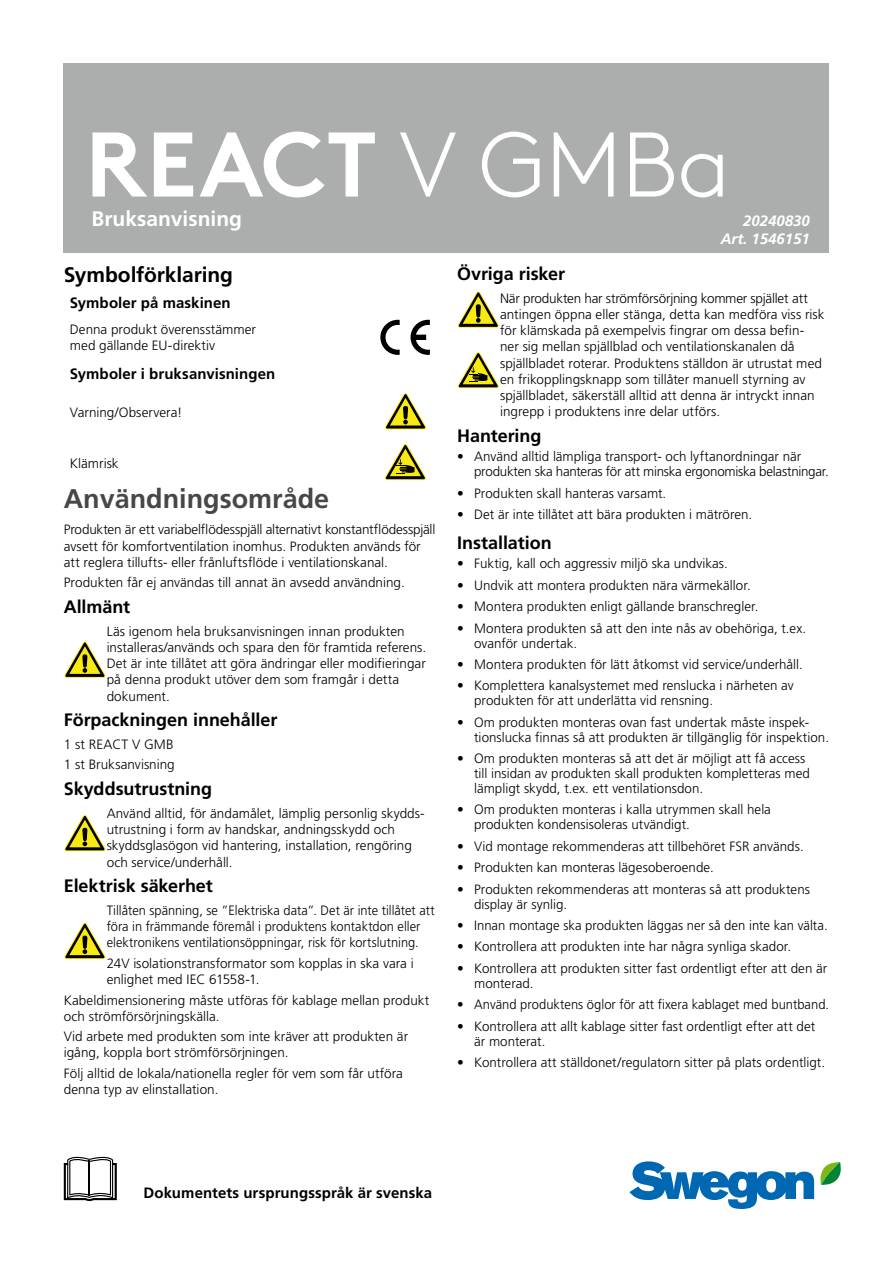
<style>
.page{position:relative;width:893px;height:1263px;background:#fff}
.page>*{position:absolute;margin:0;border:0;box-sizing:border-box;transform-origin:0 0}
.t1{font:700 91.5px "Swegon Brown";color:#fff}
.t2{font:700 27px "Frutiger LT Pro";color:#464846}
.t3{font:700 21px "Frutiger LT Pro";letter-spacing:-.005em;color:#000}
.t4{font:700 21px "Frutiger LT Pro";color:#fff}
.t5{font:700 18px "Frutiger LT Pro";letter-spacing:-.005em;color:#000}
.t6{font:700 15px "Frutiger LT Pro";letter-spacing:.005em;color:#000}
.t7{font:italic 700 15px/18px "Frutiger LT Pro";color:#fff;text-align:right}
.t8{font:300 13.5px/16.2px "Frutiger LT Pro";color:#000}
.t9{font:300 13.5px/16.2px "Frutiger LT Pro";color:#000;scale:.95 1}
.t10{font:300 13.5px "Frutiger LT Pro";color:#000;scale:.96 1}
.s1{font-weight:300}
</style>
<div class="page">
<div style="left:64px;top:64px;width:765px;height:189px;background:#acaeae"></div>
<svg style="left:629px;top:1161px;width:212px;height:48px"></svg>
<svg style="left:64px;top:1156px;width:53px;height:45px"></svg>
<svg style="left:380px;top:320px;width:20px;height:35px"></svg>
<svg style="left:411px;top:320px;width:19px;height:35px"></svg>
<svg style="left:385px;top:393px;width:41px;height:36px"></svg>
<svg style="left:385px;top:444px;width:41px;height:36px"></svg>
<svg style="left:64px;top:641px;width:41px;height:37px"></svg>
<svg style="left:64px;top:815px;width:41px;height:36px"></svg>
<svg style="left:64px;top:923px;width:41px;height:36px"></svg>
<svg style="left:458px;top:291px;width:41px;height:37px"></svg>
<svg style="left:458px;top:352px;width:41px;height:36px"></svg>
<h1 class="t1" style="left:85px;top:90px;width:647px">REACT <span class="s1">V GMBa</span></h1>
<h3 class="t4" style="left:92px;top:206px;width:152px">Bruksanvisning</h3>
<p class="t7" style="left:721px;top:212px;width:91px">20240830<br>Art. 1546151</p>
<h3 class="t3" style="left:64px;top:263px;width:171px">Symbolförklaring</h3>
<p class="t6" style="left:70px;top:294px;width:162px">Symboler på maskinen</p>
<p class="t8" style="left:70px;top:322px;width:188px">Denna produkt överensstämmer med gällande EU-direktiv</p>
<p class="t6" style="left:70px;top:365px;width:207px">Symboler i bruksanvisningen</p>
<p class="t8" style="left:70px;top:404px;width:114px">Varning/Observera!</p>
<p class="t8" style="left:70px;top:455px;width:50px">Klämrisk</p>
<h2 class="t2" style="left:64px;top:482px;width:267px">Användningsområde</h2>
<p class="t8" style="left:64px;top:522px;width:373px">Produkten är ett variabelflödesspjäll alternativt konstantflödesspjäll avsett för komfortventilation inomhus. Produkten används för att reglera tillufts- eller frånluftsflöde i ventilationskanal.</p>
<p class="t8" style="left:64px;top:575px;width:342px">Produkten får ej användas till annat än avsedd användning.</p>
<h3 class="t5" style="left:64px;top:596px;width:68px">Allmänt</h3>
<p class="t8" style="left:107px;top:623px;width:321px">Läs igenom hela bruksanvisningen innan produkten installeras/används och spara den för framtida referens.<br>Det är inte tillåtet att göra ändringar eller modifieringar på denna produkt utöver dem som framgår i detta dokument.</p>
<h3 class="t5" style="left:64px;top:709px;width:215px">Förpackningen innehåller</h3>
<p class="t8" style="left:64px;top:734px;width:112px;line-height:20.4px">1 st REACT V GMB<br>1 st Bruksanvisning</p>
<h3 class="t5" style="left:64px;top:778px;width:150px">Skyddsutrustning</h3>
<p class="t8" style="left:107px;top:805px;width:319px">Använd alltid, för ändamålet, lämplig personlig skydds&shy;utrustning i form av handskar, andningsskydd och skyddsglasögon vid hantering, installation, rengöring och service/underhåll.</p>
<h3 class="t5" style="left:64px;top:875px;width:151px">Elektrisk säkerhet</h3>
<p class="t9" style="left:107px;top:902px;width:347px">Tillåten spänning, se ”Elektriska data”. Det är inte tillåtet att föra in främmande föremål i produktens kontaktdon eller elektronikens ventilationsöppningar, risk för kortslutning.</p>
<p class="t8" style="left:107px;top:955px;width:308px">24V isolationstransformator som kopplas in ska vara i enlighet med IEC 61558-1.</p>
<p class="t8" style="left:64px;top:992px;width:367px">Kabeldimensionering måste utföras för kablage mellan produkt och strömförsörjningskälla.</p>
<p class="t8" style="left:64px;top:1028px;width:346px">Vid arbete med produkten som inte kräver att produkten är igång, koppla bort strömförsörjningen.</p>
<p class="t8" style="left:64px;top:1065px;width:341px">Följ alltid de lokala/nationella regler för vem som får utföra denna typ av elinstallation.</p>
<h3 class="t5" style="left:457px;top:263px;width:110px">Övriga risker</h3>
<p class="t8" style="left:500px;top:290px;width:326px">När produkten har strömförsörjning kommer spjället att antingen öppna eller stänga, detta kan medföra viss risk för klämskada på exempelvis fingrar om dessa befin&shy;ner sig mellan spjällblad och ventilationskanalen då spjällbladet roterar. Produktens ställdon är utrustat med en frikopplingsknapp som tillåter manuell styrning av spjällbladet, säkerställ alltid att denna är intryckt innan ingrepp i produktens inre delar utförs.</p>
<h3 class="t5" style="left:457px;top:425px;width:86px">Hantering</h3>
<p class="t8" style="left:474px;top:449px;width:356px;line-height:15px;text-indent:-17px">• Använd alltid lämpliga transport- och lyftanordningar när produkten ska hanteras för att minska ergonomiska belastningar.</p>
<p class="t8" style="left:457px;top:485px;width:211px">• Produkten skall hanteras varsamt.</p>
<p class="t8" style="left:457px;top:506px;width:297px">• Det är inte tillåtet att bära produkten i mätrören.</p>
<h3 class="t5" style="left:457px;top:532px;width:96px">Installation</h3>
<p class="t8" style="left:457px;top:556px;width:272px">• Fuktig, kall och aggressiv miljö ska undvikas.</p>
<p class="t8" style="left:457px;top:577px;width:295px">• Undvik att montera produkten nära värmekällor.</p>
<p class="t8" style="left:457px;top:598px;width:303px">• Montera produkten enligt gällande branschregler.</p>
<p class="t8" style="left:474px;top:620px;width:333px;line-height:15px;text-indent:-17px">• Montera produkten så att den inte nås av obehöriga, t.ex. ovanför undertak.</p>
<p class="t8" style="left:457px;top:656px;width:347px">• Montera produkten för lätt åtkomst vid service/underhåll.</p>
<p class="t8" style="left:474px;top:678px;width:321px;line-height:15px;text-indent:-17px">• Komplettera kanalsystemet med renslucka i närheten av produkten för att underlätta vid rensning.</p>
<p class="t8" style="left:474px;top:715px;width:356px;line-height:15px;text-indent:-17px">• Om produkten monteras ovan fast undertak måste inspek&shy;tionslucka finnas så att produkten är tillgänglig för inspektion.</p>
<p class="t8" style="left:474px;top:751px;width:337px;line-height:15px;text-indent:-17px">• Om produkten monteras så att det är möjligt att få access till insidan av produkten skall produkten kompletteras med lämpligt skydd, t.ex. ett ventilationsdon.</p>
<p class="t8" style="left:474px;top:802px;width:298px;line-height:15px;text-indent:-17px">• Om produkten monteras i kalla utrymmen skall hela produkten kondensisoleras utvändigt.</p>
<p class="t8" style="left:457px;top:838px;width:348px">• Vid montage rekommenderas att tillbehöret FSR används.</p>
<p class="t8" style="left:457px;top:859px;width:258px">• Produkten kan monteras lägesoberoende.</p>
<p class="t8" style="left:474px;top:881px;width:337px;line-height:15px;text-indent:-17px">• Produkten rekommenderas att monteras så att produktens display är synlig.</p>
<p class="t8" style="left:457px;top:917px;width:372px">• Innan montage ska produkten läggas ner så den inte kan välta.</p>
<p class="t8" style="left:457px;top:939px;width:336px">• Kontrollera att produkten inte har några synliga skador.</p>
<p class="t8" style="left:474px;top:961px;width:355px;line-height:15px;text-indent:-17px">• Kontrollera att produkten sitter fast ordentligt efter att den är monterad.</p>
<p class="t10" style="left:457px;top:996px;width:389px">• Använd produktens öglor för att fixera kablaget med buntband.</p>
<p class="t8" style="left:474px;top:1018px;width:343px;line-height:15px;text-indent:-17px">• Kontrollera att allt kablage sitter fast ordentligt efter att det är monterat.</p>
<p class="t8" style="left:457px;top:1054px;width:369px">• Kontrollera att ställdonet/regulatorn sitter på plats ordentligt.</p>
<p class="t6" style="left:144px;top:1184px;width:290px">Dokumentets ursprungsspråk är svenska</p>
</div>
